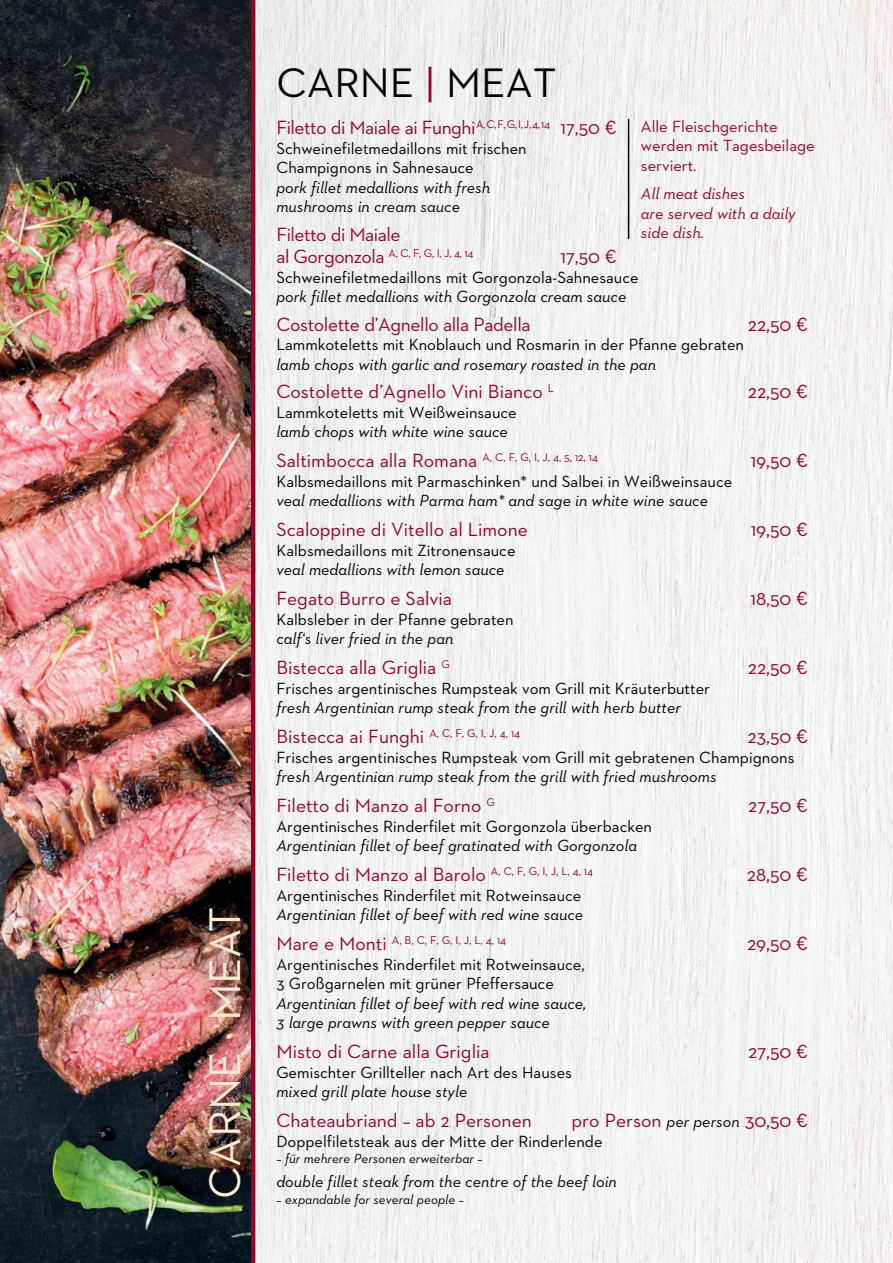
<style>
.page{position:relative;width:893px;height:1263px;background:#fff}
.page>*{position:absolute;margin:0;border:0;box-sizing:border-box;transform-origin:0 0}
.t1{font:45px "Neutraface 2 Text";color:#feead1}
.t2{font:42px "Neutraface 2 Text";color:#000}
.t3{font:19.5px "Neutraface 2 Text";color:#95032d}
.t4{font:19.5px "Neutraface 2 Text";letter-spacing:-.025em;color:#95032d}
.t5{font:19.5px "Neutraface 2 Text";letter-spacing:-.02em;color:#95032d}
.t6{font:16.5px/19.5px "Neutraface 2 Text";color:#000}
.t7{font:italic 16.5px/19.5px "Neutraface 2 Text";color:#000}
.t8{font:16.5px/19.5px "Neutraface 2 Text";color:#95032d}
.t9{font:italic 16.5px/19.5px "Neutraface 2 Text";color:#95032d}
.t10{font:italic 13.5px "Neutraface 2 Text";color:#000}
.t11{font:11.4px "Neutraface 2 Text";color:#95032d}
.s1{color:#95032d}
.s2{font-size:19.5px}
.s3{font-style:italic;font-size:16.5px;color:#000}
</style>
<div class="page">
<img style="left:255px;top:0;width:638px;height:1263px">
<hr style="left:251px;top:0;width:4px;height:1263px;background:#95032d">
<img style="left:0;top:0;width:251px;height:1263px">
<hr style="left:628px;top:119px;width:1px;height:120px;background:#000">
<h1 class="t1" style="left:197px;top:1199px;width:294px;rotate:-90deg">CARNE · MEAT</h1>
<h2 class="t2" style="left:276px;top:56px;width:282px">CARNE <span class="s1">|</span> MEAT</h2>
<p class="t4" style="left:276px;top:115px;width:342px">Filetto di Maiale ai Funghi<sup>A,C,F,G,I,J,4,14</sup> 17,50 €</p>
<p class="t6" style="left:276px;top:138px;width:252px">Schweinefiletmedaillons mit frischen<br>Champignons in Sahnesauce</p>
<p class="t7" style="left:276px;top:177px;width:215px">pork fillet medallions with fresh mushrooms in cream sauce</p>
<p class="t4" style="left:276px;top:222px;width:126px">Filetto di Maiale</p>
<p class="t11" style="left:276px;top:246px;width:198px"><span class="s2">al Gorgonzola</span> A, C, F, G, I, J, 4, 14</p>
<p class="t3" style="left:560px;top:244px;width:58px">17,50 €</p>
<p class="t6" style="left:276px;top:267px;width:364px">Schweinefiletmedaillons mit Gorgonzola-Sahnesauce</p>
<p class="t7" style="left:276px;top:286px;width:352px">pork fillet medallions with Gorgonzola cream sauce</p>
<p class="t5" style="left:276px;top:312px;width:256px">Costolette d’Agnello alla Padella</p>
<p class="t3" style="left:748px;top:312px;width:62px">22,50 €</p>
<p class="t6" style="left:276px;top:334px;width:469px">Lammkoteletts mit Knoblauch und Rosmarin in der Pfanne gebraten</p>
<p class="t7" style="left:276px;top:354px;width:381px">lamb chops with garlic and rosemary roasted in the pan</p>
<p class="t3" style="left:276px;top:379px;width:279px">Costolette d’Agnello Vini Bianco <sup>L</sup></p>
<p class="t3" style="left:748px;top:379px;width:62px">22,50 €</p>
<p class="t6" style="left:276px;top:402px;width:242px">Lammkoteletts mit Weißweinsauce</p>
<p class="t7" style="left:276px;top:421px;width:233px">lamb chops with white wine sauce</p>
<p class="t3" style="left:276px;top:448px;width:323px">Saltimbocca alla Romana <sup>A,</sup> <sup>C,</sup> <sup>F,</sup> <sup>G,</sup> <sup>I,</sup> <sup>J,</sup> <sup>4,</sup> <sup>5,</sup> <sup>12,</sup> <sup>14</sup></p>
<p class="t3" style="left:751px;top:448px;width:59px">19,50 €</p>
<p class="t6" style="left:276px;top:471px;width:457px">Kalbsmedaillons mit Parmaschinken* und Salbei in Weißweinsauce</p>
<p class="t7" style="left:276px;top:490px;width:433px">veal medallions with Parma ham* and sage in white wine sauce</p>
<p class="t3" style="left:276px;top:517px;width:253px">Scaloppine di Vitello al Limone</p>
<p class="t3" style="left:751px;top:517px;width:59px">19,50 €</p>
<p class="t6" style="left:276px;top:540px;width:241px">Kalbsmedaillons mit Zitronensauce</p>
<p class="t7" style="left:276px;top:559px;width:230px">veal medallions with lemon sauce</p>
<p class="t3" style="left:276px;top:586px;width:177px">Fegato Burro e Salvia</p>
<p class="t3" style="left:751px;top:586px;width:59px">18,50 €</p>
<p class="t6" style="left:276px;top:609px;width:239px">Kalbsleber in der Pfanne gebraten</p>
<p class="t7" style="left:276px;top:628px;width:178px">calf‘s liver fried in the pan</p>
<p class="t3" style="left:276px;top:655px;width:175px">Bistecca alla Griglia <sup>G</sup></p>
<p class="t3" style="left:748px;top:655px;width:62px">22,50 €</p>
<p class="t6" style="left:276px;top:678px;width:435px">Frisches argentinisches Rumpsteak vom Grill mit Kräuterbutter</p>
<p class="t7" style="left:276px;top:697px;width:406px">fresh Argentinian rump steak from the grill with herb butter</p>
<p class="t3" style="left:276px;top:724px;width:245px">Bistecca ai Funghi <sup>A,</sup> <sup>C,</sup> <sup>F,</sup> <sup>G,</sup> <sup>I,</sup> <sup>J,</sup> <sup>4,</sup> <sup>14</sup></p>
<p class="t3" style="left:747px;top:724px;width:62px">23,50 €</p>
<p class="t6" style="left:276px;top:747px;width:520px">Frisches argentinisches Rumpsteak vom Grill mit gebratenen Champignons</p>
<p class="t7" style="left:276px;top:766px;width:442px">fresh Argentinian rump steak from the grill with fried mushrooms</p>
<p class="t3" style="left:276px;top:793px;width:220px">Filetto di Manzo al Forno <sup>G</sup></p>
<p class="t3" style="left:748px;top:793px;width:61px">27,50 €</p>
<p class="t6" style="left:276px;top:816px;width:377px">Argentinisches Rinderfilet mit Gorgonzola überbacken</p>
<p class="t7" style="left:276px;top:835px;width:362px">Argentinian fillet of beef gratinated with Gorgonzola</p>
<p class="t3" style="left:276px;top:862px;width:318px">Filetto di Manzo al Barolo <sup>A,</sup> <sup>C,</sup> <sup>F,</sup> <sup>G,</sup> <sup>I,</sup> <sup>J,</sup> <sup>L,</sup> <sup>4,</sup> <sup>14</sup></p>
<p class="t3" style="left:747px;top:862px;width:63px">28,50 €</p>
<p class="t6" style="left:276px;top:885px;width:307px">Argentinisches Rinderfilet mit Rotweinsauce</p>
<p class="t7" style="left:276px;top:904px;width:308px">Argentinian fillet of beef with red wine sauce</p>
<p class="t11" style="left:276px;top:933px;width:231px"><span class="s2">Mare e Monti</span> A, B, C, F, G, I, J, L, 4, 14</p>
<p class="t3" style="left:747px;top:931px;width:62px">29,50 €</p>
<p class="t6" style="left:276px;top:954px;width:310px">Argentinisches Rinderfilet mit Rotweinsauce,<br>3 Großgarnelen mit grüner Pfeffersauce</p>
<p class="t7" style="left:276px;top:993px;width:312px">Argentinian fillet of beef with red wine sauce,<br>3 large prawns with green pepper sauce</p>
<p class="t3" style="left:276px;top:1039px;width:215px">Misto di Carne alla Griglia</p>
<p class="t3" style="left:748px;top:1039px;width:61px">27,50 €</p>
<p class="t6" style="left:276px;top:1062px;width:297px">Gemischter Grillteller nach Art des Hauses</p>
<p class="t7" style="left:276px;top:1081px;width:192px">mixed grill plate house style</p>
<p class="t3" style="left:276px;top:1108px;width:257px">Chateaubriand – ab 2 Personen</p>
<p class="t3" style="left:571px;top:1108px;width:238px">pro Person <span class="s3">per person</span> 30,50 €</p>
<p class="t6" style="left:276px;top:1131px;width:328px">Doppelfiletsteak aus der Mitte der Rinderlende</p>
<p class="t10" style="left:276px;top:1150px;width:208px">– für mehrere Personen erweiterbar –</p>
<p class="t7" style="left:276px;top:1171px;width:342px">double fillet steak from the centre of the beef loin</p>
<p class="t8" style="left:641px;top:116px;width:175px">Alle Fleischgerichte werden mit Tagesbeilage serviert.</p>
<p class="t9" style="left:641px;top:184px;width:156px">All meat dishes<br>are served with a daily side dish.</p>
<p class="t10" style="left:276px;top:1191px;width:189px">– expandable for several people –</p>
</div>
